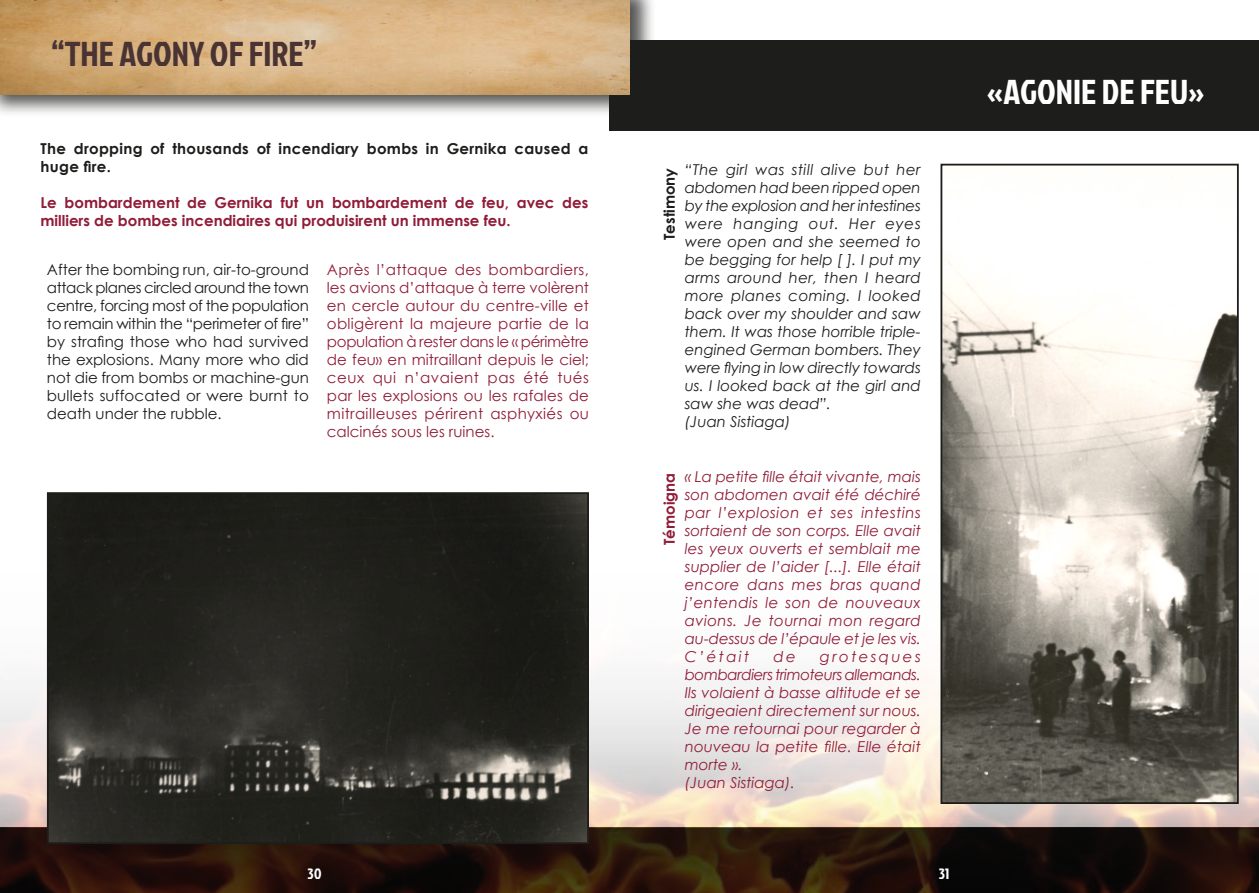
<style>
.page{position:relative;width:1259px;height:893px;background:#fff}
.page>*{position:absolute;margin:0;border:0;box-sizing:border-box;transform-origin:0 0}
.t1{font:34.5px "Jockey One";color:#493433}
.t2{font:34.5px "Jockey One";color:#fff}
.t3{font:italic 15px/18px "Century Gothic";letter-spacing:.005em;color:#901c38;text-align:justify}
.t4{font:italic 15px/18px "Century Gothic";color:#1d1d1b}
.t5{font:15px/18px "Century Gothic";letter-spacing:.025em;color:#901c38;text-align:justify}
.t6{font:15px/18px "Century Gothic";letter-spacing:.01em;color:#1d1d1b;text-align:justify}
.t7{font:700 15px/18px "Century Gothic";color:#901c38}
.t8{font:700 15px/18px "Century Gothic";letter-spacing:.02em;color:#1d1d1b}
.t9{font:700 15px "Century Gothic";color:#1d1d1b}
.t10{font:15px "Jockey One";color:#fff}
</style>
<div class="page">
<div style="left:609px;top:40px;width:650px;height:90px;background:#1d1d1b"></div>
<div style="left:0;top:0;width:656px;height:118px;background:#1d1d1b;opacity:.75"></div>
<img style="left:0;top:0;width:629px;height:95px">
<img style="left:0;top:391px;width:1259px;height:437px">
<svg style="left:0;top:828px;width:1259px;height:65px;background:#221209"></svg>
<img style="left:50px;top:495px;width:536px;height:346px">
<div style="left:47px;top:492px;width:542px;height:352px;border:2px solid #1d1d1b"></div>
<img style="left:943px;top:176px;width:292px;height:625px">
<div style="left:940px;top:164px;width:298px;height:640px;border:2px solid #1d1d1b"></div>
<p class="t1" style="left:51px;top:29px;width:268px">“THE AGONY OF FIRE”</p>
<p class="t8" style="left:41px;top:139px;width:549px">The dropping of thousands of incendiary bombs in Gernika caused a huge fire.</p>
<p class="t7" style="left:41px;top:193px;width:549px">Le bombardement de Gernika fut un bombardement de feu, avec des milliers de bombes incendiaires qui produisirent un immense feu.</p>
<p class="t6" style="left:47px;top:261px;width:264px">After the bombing run, air-to-ground attack planes circled around the town centre, forcing most of the population to remain within the “perimeter of fire” by strafing those who had survived the explosions. Many more who did not die from bombs or machine-gun bullets suffocated or were burnt to death under the rubble.</p>
<p class="t5" style="left:327px;top:261px;width:264px">Après l’attaque des bombardiers, les avions d’attaque à terre volèrent en cercle autour du centre-ville et obligèrent la majeure partie de la population à rester dans le « périmètre de feu» en mitraillant depuis le ciel; ceux qui n’avaient pas été tués par les explosions ou les rafales de mitrailleuses périrent asphyxiés ou calcinés sous les ruines.</p>
<p class="t4" style="left:685px;top:160px;width:237px">“The girl was still alive but her abdomen had been ripped open</p>
<p class="t4" style="left:685px;top:196px;width:238px;text-align:justify">by the explosion and her intestines were hanging out. Her eyes were open and she seemed to be begging for help [ ]. I put my arms around her, then I heard more planes coming. I looked back over my shoulder and saw them. It was those horrible triple&shy;engined German bombers. They were flying in low directly towards us. I looked back at the girl and saw she was dead”.</p>
<p class="t4" style="left:685px;top:412px;width:107px">(Juan Sistiaga)</p>
<p class="t9" style="left:658px;top:240px;width:73px;rotate:-90deg">Testimony</p>
<p class="t3" style="left:685px;top:467px;width:238px">« La petite fille était vivante, mais son abdomen avait été déchiré par l’explosion et ses intestins sortaient de son corps. Elle avait les yeux ouverts et semblait me supplier de l’aider [...]. Elle était encore dans mes bras quand j’entendis le son de nouveaux avions. Je tournai mon regard au-dessus de l’épaule et je les vis.</p>
<p class="t3" style="left:685px;top:647px;width:66px">C’était</p>
<p class="t3" style="left:773px;top:647px;width:24px">de</p>
<p class="t7" style="left:659px;top:545px;width:73px;rotate:-90deg">Témoigna</p>
<p class="t3" style="left:685px;top:647px;width:238px;text-indent:135px">grotesques bombardiers trimoteurs allemands.<br>Ils volaient à basse altitude et se dirigeaient directement sur nous.<br>Je me retournai pour regarder à nouveau la petite fille. Elle était morte ».</p>
<p class="t3" style="left:685px;top:773px;width:112px">(Juan Sistiaga).</p>
<p class="t10" style="left:308px;top:863px;width:15px">30</p>
<p class="t10" style="left:939px;top:863px;width:12px">31</p>
<p class="t2" style="left:986px;top:67px;width:220px">«AGONIE DE FEU»</p>
</div>
